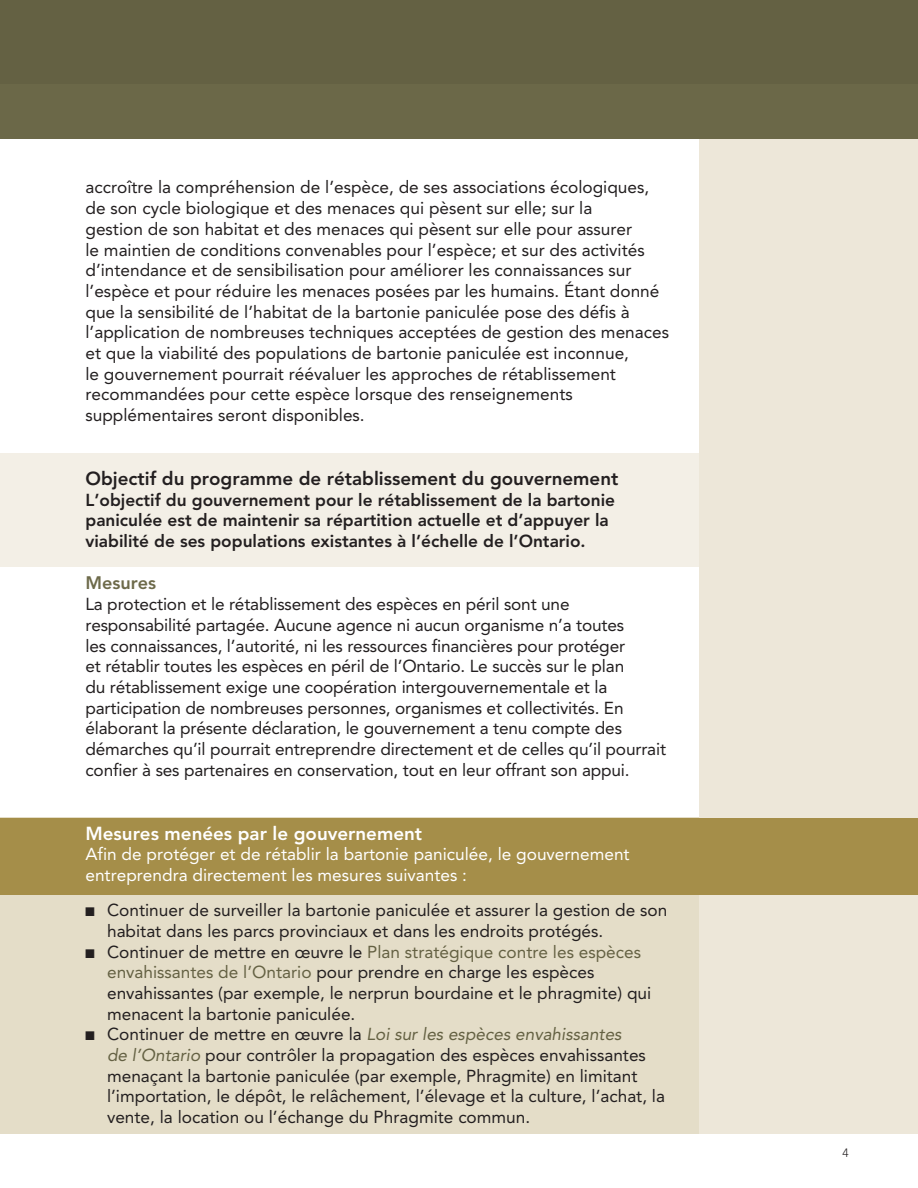
<style>
.page{position:relative;width:918px;height:1188px;background:#fff}
.page>*{position:absolute;margin:0;border:0;box-sizing:border-box;transform-origin:0 0}
.t1{font:800 18.75px "Avenir LT Std";color:#231f20}
.t2{font:800 18.75px "Avenir LT Std";color:#fff}
.t3{font:800 18px "Avenir LT Std";color:#6d6a4a}
.t4{font:17.25px/20.7px "Avenir LT Std";color:#231f20}
.t5{font:800 17.25px/20.7px "Avenir LT Std";color:#231f20}
.t6{font:17.25px/20.7px "Avenir LT Std";color:#fff}
.t7{font:300 12px "Avenir LT Std";color:#231f20}
.s1{font-family:"Monotype Sorts";font-size:12px}
.s2{color:#646143}
.s3{font-style:italic;color:#646143}
</style>
<div class="page">
<div style="left:0;top:453px;width:699px;height:114px;background:#f3efe6"></div>
<div style="left:0;top:818px;width:711px;height:316px;background:#e4ddc8"></div>
<div style="left:699px;top:134px;width:219px;height:1000px;background:#ede7d9"></div>
<div style="left:0;top:818px;width:918px;height:77px;background:#a58e49"></div>
<div style="left:0;top:0;width:918px;height:138px;background:#646143"></div>
<div style="left:1px;top:84px;width:917px;height:54px;background:#6d6a4a"></div>
<p class="t4" style="left:85px;top:177px;width:585px">accroître la compréhension de l’espèce, de ses associations écologiques, de son cycle biologique et des menaces qui pèsent sur elle; sur la<br>gestion de son habitat et des menaces qui pèsent sur elle pour assurer<br>le maintien de conditions convenables pour l’espèce; et sur des activités d’intendance et de sensibilisation pour améliorer les connaissances sur l’espèce et pour réduire les menaces posées par les humains. Étant donné que la sensibilité de l’habitat de la bartonie paniculée pose des défis à l’application de nombreuses techniques acceptées de gestion des menaces et que la viabilité des populations de bartonie paniculée est inconnue,<br>le gouvernement pourrait réévaluer les approches de rétablissement recommandées pour cette espèce lorsque des renseignements supplémentaires seront disponibles.</p>
<p class="t1" style="left:85px;top:467px;width:534px">Objectif du programme de rétablissement du gouvernement</p>
<p class="t5" style="left:85px;top:489px;width:531px">L’objectif du gouvernement pour le rétablissement de la bartonie paniculée est de maintenir sa répartition actuelle et d’appuyer la viabilité de ses populations existantes à l’échelle de l’Ontario.</p>
<h3 class="t3" style="left:85px;top:572px;width:72px">Mesures</h3>
<p class="t4" style="left:85px;top:594px;width:582px">La protection et le rétablissement des espèces en péril sont une responsabilité partagée. Aucune agence ni aucun organisme n’a toutes<br>les connaissances, l’autorité, ni les ressources financières pour protéger<br>et rétablir toutes les espèces en péril de l’Ontario. Le succès sur le plan<br>du rétablissement exige une coopération intergouvernementale et la participation de nombreuses personnes, organismes et collectivités. En élaborant la présente déclaration, le gouvernement a tenu compte des démarches qu’il pourrait entreprendre directement et de celles qu’il pourrait confier à ses partenaires en conservation, tout en leur offrant son appui.</p>
<h4 class="t2" style="left:85px;top:822px;width:338px">Mesures menées par le gouvernement</h4>
<p class="t6" style="left:85px;top:844px;width:546px">Afin de protéger et de rétablir la bartonie paniculée, le gouvernement entreprendra directement les mesures suivantes :</p>
<p class="t4" style="left:107px;top:900px;width:562px;text-indent:-22px"><span class="s1">N</span> Continuer de surveiller la bartonie paniculée et assurer la gestion de son habitat dans les parcs provinciaux et dans les endroits protégés.</p>
<p class="t4" style="left:107px;top:941px;width:546px;text-indent:-22px"><span class="s1">N</span> Continuer de mettre en œuvre le <span class="s2">Plan stratégique contre les espèces envahissantes de l’Ontario</span> pour prendre en charge les espèces envahissantes (par exemple, le nerprun bourdaine et le phragmite) qui menacent la bartonie paniculée.</p>
<p class="t4" style="left:107px;top:1024px;width:559px;text-indent:-22px"><span class="s1">N</span> Continuer de mettre en œuvre la <span class="s3">Loi sur les espèces envahissantes<br>de l’Ontario</span> pour contrôler la propagation des espèces envahissantes menaçant la bartonie paniculée (par exemple, Phragmite) en limitant l’importation, le dépôt, le relâchement, l’élevage et la culture, l’achat, la vente, la location ou l’échange du Phragmite commun.</p>
<p class="t7" style="left:842px;top:1146px;width:8px">4</p>
</div>
